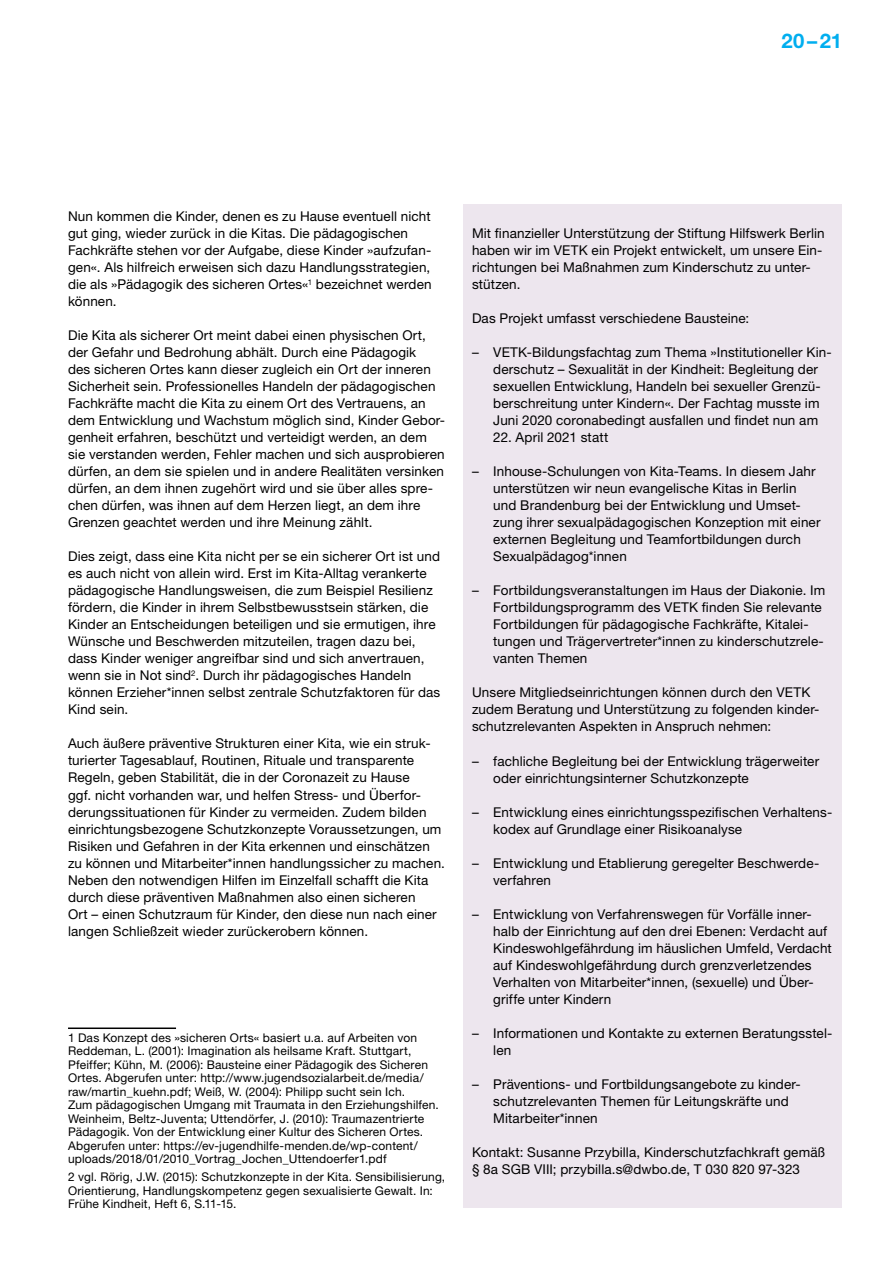
<style>
.page{position:relative;width:893px;height:1263px;background:#fff}
.page>*{position:absolute;margin:0;border:0;box-sizing:border-box;transform-origin:0 0}
.t1{font:700 20.25px "Helvetica Neue LT Pro";color:#00aeef}
.t2{font:13.5px/17px "Helvetica Neue LT Pro";letter-spacing:.01em;color:#000}
.t3{font:12px/13.5px "Helvetica Neue LT Pro";letter-spacing:.015em;color:#000}
</style>
<div class="page">
<hr style="left:68px;top:1027px;width:108px;height:2px;background:#000">
<div style="left:463px;top:204px;width:379px;height:1004px;background:#ede6ee"></div>
<h1 class="t1" style="left:782px;top:28px;width:62px">20–21</h1>
<p class="t2" style="left:68px;top:208px;width:365px">Nun kommen die Kinder, denen es zu Hause eventuell nicht gut ging, wieder zurück in die Kitas. Die pädagogischen Fachkräfte stehen vor der Aufgabe, diese Kinder »aufzufan&shy;gen«. Als hilfreich erweisen sich dazu Handlungsstrategien, die als »Pädagogik des sicheren Ortes«<sup>1</sup> bezeichnet werden können.</p>
<p class="t2" style="left:68px;top:327px;width:378px">Die Kita als sicherer Ort meint dabei einen physischen Ort, der Gefahr und Bedrohung abhält. Durch eine Pädagogik<br>des sicheren Ortes kann dieser zugleich ein Ort der inneren Sicherheit sein. Professionelles Handeln der pädagogischen Fachkräfte macht die Kita zu einem Ort des Vertrauens, an dem Entwicklung und Wachstum möglich sind, Kinder Gebor&shy;genheit erfahren, beschützt und verteidigt werden, an dem sie verstanden werden, Fehler machen und sich ausprobieren dürfen, an dem sie spielen und in andere Realitäten versinken dürfen, an dem ihnen zugehört wird und sie über alles spre&shy;chen dürfen, was ihnen auf dem Herzen liegt, an dem ihre Grenzen geachtet werden und ihre Meinung zählt.</p>
<p class="t2" style="left:68px;top:548px;width:374px">Dies zeigt, dass eine Kita nicht per se ein sicherer Ort ist und es auch nicht von allein wird. Erst im Kita-Alltag verankerte pädagogische Handlungsweisen, die zum Beispiel Resilienz fördern, die Kinder in ihrem Selbstbewusstsein stärken, die Kinder an Entscheidungen beteiligen und sie ermutigen, ihre Wünsche und Beschwerden mitzuteilen, tragen dazu bei, dass Kinder weniger angreifbar sind und sich anvertrauen, wenn sie in Not sind<sup>2</sup>. Durch ihr pädagogisches Handeln können Erzieher*innen selbst zentrale Schutzfaktoren für das Kind sein.</p>
<p class="t2" style="left:68px;top:735px;width:378px">Auch äußere präventive Strukturen einer Kita, wie ein struk&shy;turierter Tagesablauf, Routinen, Rituale und transparente Regeln, geben Stabilität, die in der Coronazeit zu Hause<br>ggf. nicht vorhanden war, und helfen Stress- und Überfor&shy;derungssituationen für Kinder zu vermeiden. Zudem bilden einrichtungsbezogene Schutzkonzepte Voraussetzungen, um Risiken und Gefahren in der Kita erkennen und einschätzen zu können und Mitarbeiter*innen handlungssicher zu machen.<br>Neben den notwendigen Hilfen im Einzelfall schafft die Kita durch diese präventiven Maßnahmen also einen sicheren<br>Ort – einen Schutzraum für Kinder, den diese nun nach einer langen Schließzeit wieder zurückerobern können.</p>
<p class="t3" style="left:68px;top:1030px;width:372px">1 Das Konzept des »sicheren Orts« basiert u.a. auf Arbeiten von Reddeman, L. (2001): Imagination als heilsame Kraft. Stuttgart, Pfeiffer; Kühn, M. (2006): Bausteine einer Pädagogik des Sicheren Ortes. Abgerufen unter: http://www.jugendsozialarbeit.de/media/ raw/martin_kuehn.pdf; Weiß, W. (2004): Philipp sucht sein Ich.<br>Zum pädagogischen Umgang mit Traumata in den Erziehungshilfen.<br>Weinheim, Beltz-Juventa; Uttendörfer, J. (2010): Traumazentrierte Pädagogik. Von der Entwicklung einer Kultur des Sicheren Ortes.<br>Abgerufen unter: https://ev-jugendhilfe-menden.de/wp-content/ uploads/2018/01/2010_Vortrag_Jochen_Uttendoerfer1.pdf</p>
<p class="t3" style="left:68px;top:1170px;width:379px">2 vgl. Rörig, J.W. (2015): Schutzkonzepte in der Kita. Sensibilisierung,<br>Orientierung, Handlungskompetenz gegen sexualisierte Gewalt. In:<br>Frühe Kindheit, Heft 6, S.11-15.</p>
<p class="t2" style="left:472px;top:225px;width:354px">Mit finanzieller Unterstützung der Stiftung Hilfswerk Berlin haben wir im VETK ein Projekt entwickelt, um unsere Ein&shy;richtungen bei Maßnahmen zum Kinderschutz zu unter&shy;stützen.</p>
<p class="t2" style="left:472px;top:310px;width:279px">Das Projekt umfasst verschiedene Bausteine:</p>
<p class="t2" style="left:493px;top:344px;width:340px;text-indent:-21px">– VETK-Bildungsfachtag zum Thema »Institutioneller Kin&shy;derschutz – Sexualität in der Kindheit: Begleitung der sexuellen Entwicklung, Handeln bei sexueller Grenzü&shy;berschreitung unter Kindern«. Der Fachtag musste im Juni 2020 coronabedingt ausfallen und findet nun am</p>
<p class="t2" style="left:493px;top:429px;width:117px">22. April 2021 statt</p>
<p class="t2" style="left:493px;top:463px;width:329px;text-indent:-21px">– Inhouse-Schulungen von Kita-Teams. In diesem Jahr unterstützen wir neun evangelische Kitas in Berlin und Brandenburg bei der Entwicklung und Umset&shy;zung ihrer sexualpädagogischen Konzeption mit einer externen Begleitung und Teamfortbildungen durch Sexualpädagog*innen</p>
<p class="t2" style="left:493px;top:582px;width:333px;text-indent:-21px">– Fortbildungsveranstaltungen im Haus der Diakonie. Im Fortbildungsprogramm des VETK finden Sie relevante Fortbildungen für pädagogische Fachkräfte, Kitalei&shy;tungen und Trägervertreter*innen zu kinderschutzrele&shy;vanten Themen</p>
<p class="t2" style="left:472px;top:684px;width:349px">Unsere Mitgliedseinrichtungen können durch den VETK zudem Beratung und Unterstützung zu folgenden kinder&shy;schutzrelevanten Aspekten in Anspruch nehmen:</p>
<p class="t2" style="left:493px;top:752px;width:327px;text-indent:-21px">– fachliche Begleitung bei der Entwicklung trägerweiter oder einrichtungsinterner Schutzkonzepte</p>
<p class="t2" style="left:493px;top:803px;width:340px;text-indent:-21px">– Entwicklung eines einrichtungsspezifischen Verhaltens&shy;kodex auf Grundlage einer Risikoanalyse</p>
<p class="t2" style="left:493px;top:854px;width:327px;text-indent:-21px">– Entwicklung und Etablierung geregelter Beschwerde&shy;verfahren</p>
<p class="t2" style="left:493px;top:905px;width:340px;text-indent:-21px">– Entwicklung von Verfahrenswegen für Vorfälle inner&shy;halb der Einrichtung auf den drei Ebenen: Verdacht auf Kindeswohlgefährdung im häuslichen Umfeld, Verdacht auf Kindeswohlgefährdung durch grenzverletzendes Verhalten von Mitarbeiter*innen, (sexuelle) und Über&shy;griffe unter Kindern</p>
<p class="t2" style="left:493px;top:1024px;width:341px;text-indent:-21px">– Informationen und Kontakte zu externen Beratungsstel&shy;len</p>
<p class="t2" style="left:493px;top:1075px;width:309px;text-indent:-21px">– Präventions- und Fortbildungsangebote zu kinder&shy;schutzrelevanten Themen für Leitungskräfte und<br>Mitarbeiter*innen</p>
<p class="t2" style="left:472px;top:1143px;width:355px">Kontakt: Susanne Przybilla, Kinderschutzfachkraft gemäß § 8a SGB VIII; przybilla.s@dwbo.de, T 030 820 97-323</p>
</div>
